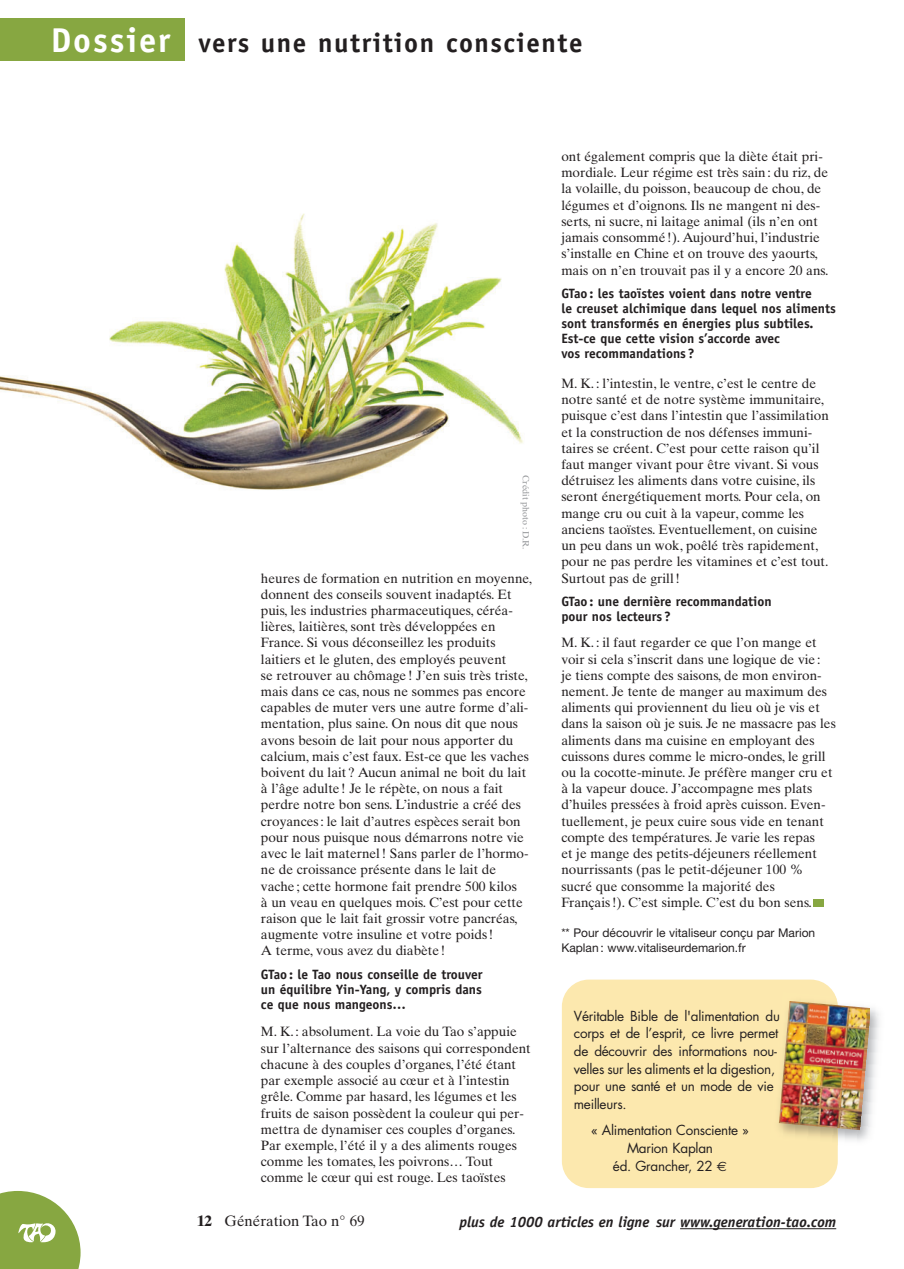
<style>
.page{position:relative;width:904px;height:1269px;background:#fff}
.page>*{position:absolute;margin:0;border:0;box-sizing:border-box;transform-origin:0 0}
.t1{font:700 27px "Officina Sans";letter-spacing:.055em;color:#231f20}
.t2{font:italic 700 15px "Officina Sans";color:#231f20}
.t3{font:15px "Times Ten";color:#231f20}
.t4{font:13.5px/16.2px "Times Ten";color:#231f20}
.t5{font:700 13.5px/15px "Officina Sans";color:#231f20}
.t6{font:13.5px/17.7px "Futura";letter-spacing:-.02em;color:#231f20}
.t7{font:12px/15px "Helvetica Neue";color:#231f20}
.t8{font:9px "Times Ten";color:#939598}
.s1{font-size:34.5px;color:#fff}
.s2{font-family:"Euro Sans"}
.s3{font-weight:700}
</style>
<div class="page">
<svg style="left:0;top:1191px;width:81px;height:77px"></svg>
<hr style="left:680px;top:1227px;width:156px;height:1px;background:#231f20">
<div style="left:0;top:18px;width:185px;height:42px;background:#87a741"></div>
<div style="left:813px;top:899px;width:11px;height:7px;background:#87a741"></div>
<img style="left:0;top:213px;width:523px;height:277px">
<div style="left:562px;top:979px;width:276px;height:208px;background:#fce8ae;border-radius:27px"></div>
<img style="left:837px;top:1008px;width:42px;height:140px">
<img style="left:778px;top:991px;width:60px;height:154px">
<img style="left:779px;top:1000px;width:91px;height:129px">
<h1 class="t1" style="left:51px;top:33px;width:533px"><span class="s1">Dossier</span> vers une nutrition consciente</h1>
<p class="t8" style="left:529px;top:475px;width:76px;rotate:90deg">Crédit photo : D.R.</p>
<p class="t4" style="left:261px;top:571px;width:273px">heures de formation en nutrition en moyenne, donnent des conseils souvent inadaptés. Et puis, les industries pharmaceutiques, céréa&shy;lières, laitières, sont très développées en France. Si vous déconseillez les produits laitiers et le gluten, des employés peuvent<br>se retrouver au chômage ! J’en suis très triste, mais dans ce cas, nous ne sommes pas encore capables de muter vers une autre forme d’ali&shy;mentation, plus saine. On nous dit que nous avons besoin de lait pour nous apporter du calcium, mais c’est faux. Est-ce que les vaches boivent du lait ? Aucun animal ne boit du lait à l’âge adulte ! Je le répète, on nous a fait perdre notre bon sens. L’industrie a créé des croyances : le lait d’autres espèces serait bon pour nous puisque nous démarrons notre vie avec le lait maternel ! Sans parler de l’hormo&shy;ne de croissance présente dans le lait de vache ; cette hormone fait prendre 500 kilos<br>à un veau en quelques mois. C’est pour cette raison que le lait fait grossir votre pancréas, augmente votre insuline et votre poids !<br>A terme, vous avez du diabète !</p>
<p class="t5" style="left:261px;top:967px;width:223px;text-align:justify">GTao: le Tao nous conseille de trouver un équilibre Yin-Yang, y compris dans ce que nous mangeons…</p>
<p class="t4" style="left:261px;top:1024px;width:271px">M. K. : absolument. La voie du Tao s’appuie sur l’alternance des saisons qui correspondent chacune à des couples d’organes, l’été étant par exemple associé au cœur et à l’intestin grêle. Comme par hasard, les légumes et les fruits de saison possèdent la couleur qui per&shy;mettra de dynamiser ces couples d’organes.<br>Par exemple, l’été il y a des aliments rouges comme les tomates, les poivrons… Tout comme le cœur qui est rouge. Les taoïstes</p>
<p class="t4" style="left:561px;top:150px;width:269px">ont également compris que la diète était pri&shy;mordiale. Leur régime est très sain : du riz, de la volaille, du poisson, beaucoup de chou, de légumes et d’oignons. Ils ne mangent ni des&shy;serts, ni sucre, ni laitage animal (ils n’en ont jamais consommé !). Aujourd’hui, l’industrie s’installe en Chine et on trouve des yaourts, mais on n’en trouvait pas il y a encore 20 ans.</p>
<p class="t5" style="left:561px;top:287px;width:276px">GTao: les taoïstes voient dans notre ventre<br>le creuset alchimique dans lequel nos aliments sont transformés en énergies plus subtiles.<br>Est-ce que cette vision s’accorde avec<br>vos recommandations?</p>
<p class="t4" style="left:561px;top:376px;width:269px">M. K. : l’intestin, le ventre, c’est le centre de notre santé et de notre système immunitaire, puisque c’est dans l’intestin que l’assimilation et la construction de nos défenses immuni&shy;taires se créent. C’est pour cette raison qu’il faut manger vivant pour être vivant. Si vous détruisez les aliments dans votre cuisine, ils seront énergétiquement morts. Pour cela, on mange cru ou cuit à la vapeur, comme les anciens taoïstes. Eventuellement, on cuisine un peu dans un wok, poêlé très rapidement, pour ne pas perdre les vitamines et c’est tout.<br>Surtout pas de grill !</p>
<p class="t5" style="left:561px;top:595px;width:212px">GTao: une dernière recommandation pour nos lecteurs?</p>
<p class="t4" style="left:561px;top:636px;width:276px">M. K. : il faut regarder ce que l’on mange et voir si cela s’inscrit dans une logique de vie :<br>je tiens compte des saisons, de mon environ&shy;nement. Je tente de manger au maximum des aliments qui proviennent du lieu où je vis et dans la saison où je suis. Je ne massacre pas les aliments dans ma cuisine en employant des cuissons dures comme le micro-ondes, le grill ou la cocotte-minute. Je préfère manger cru et à la vapeur douce. J’accompagne mes plats d’huiles pressées à froid après cuisson. Even&shy;tuellement, je peux cuire sous vide en tenant compte des températures. Je varie les repas<br>et je mange des petits-déjeuners réellement nourrissants (pas le petit-déjeuner 100 % sucré que consomme la majorité des<br>Français !). C’est simple. C’est du bon sens.</p>
<p class="t7" style="left:561px;top:926px;width:255px">** Pour découvrir le vitaliseur conçu par Marion<br>Kaplan : www.vitaliseurdemarion.fr</p>
<p class="t6" style="left:574px;top:1007px;width:208px">Véritable Bible de l'alimentation du corps et de l’esprit, ce livre permet de découvrir des informations nou&shy;velles sur les aliments et la digestion, pour une santé et un mode de vie meilleurs.</p>
<p class="t6" style="left:591px;top:1122px;width:159px;text-align:center">« Alimentation Consciente »<br>Marion Kaplan<br>éd. Grancher, 22 <span class="s2">€</span></p>
<p class="t3" style="left:197px;top:1215px;width:169px"><span class="s3">12</span> Génération Tao n° 69</p>
<p class="t2" style="left:459px;top:1216px;width:378px">plus de 1000 articles en ligne sur www.generation-tao.com</p>
</div>
